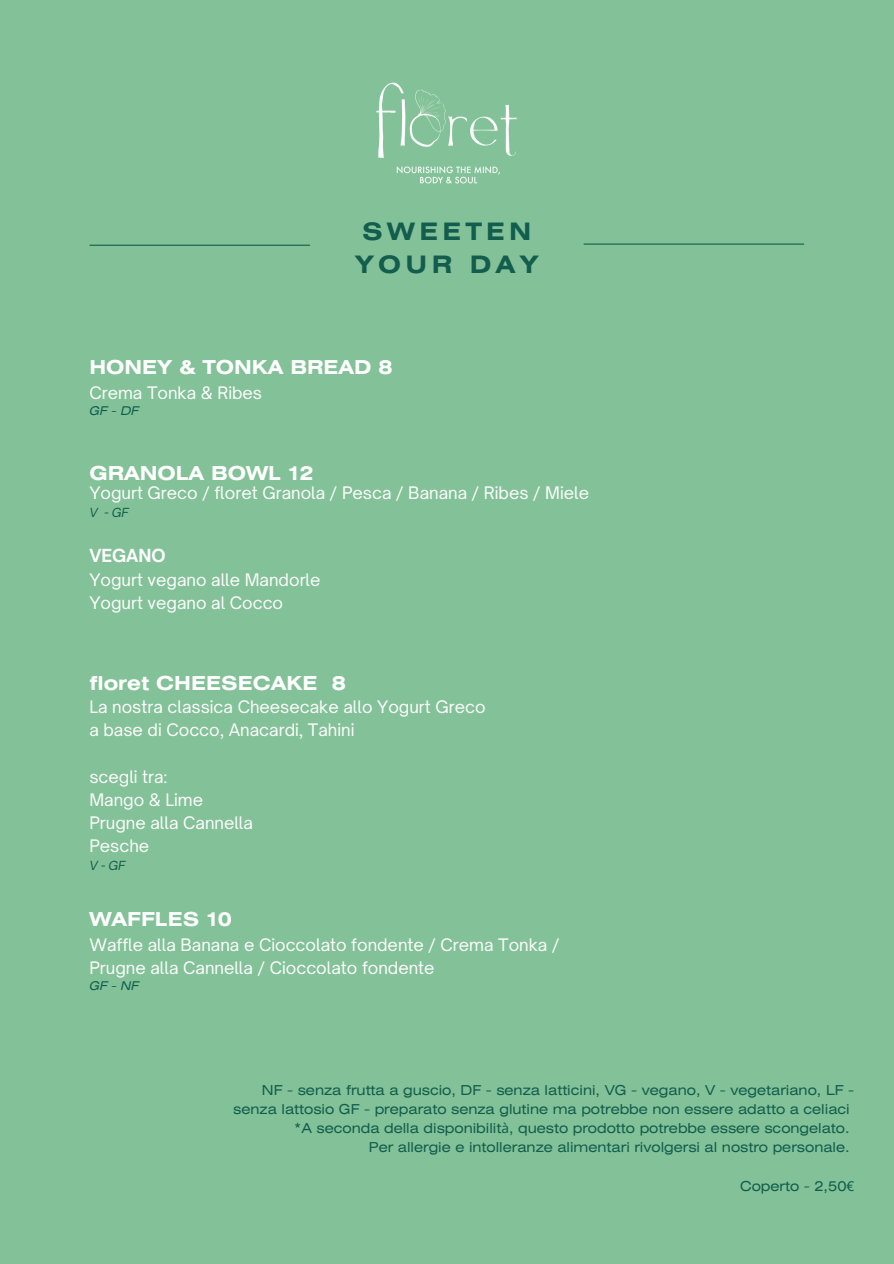
<style>
.page{position:relative;width:894px;height:1264px;background:#fff}
.page>*{position:absolute;margin:0;border:0;box-sizing:border-box;transform-origin:0 0}
.t1{font:700 24px/32.7px "Helios Ext";letter-spacing:.185em;color:#125d4d}
.t2{font:700 19.2px "Helios Ext";color:#fff}
.t3{font:700 17.25px "Open Sauce One";color:#fff}
.t4{font:16.5px/23px "Open Sauce One";color:#fff}
.t5{font:13.65px/19.2px "Helios Ext";color:#125d4d}
.t6{font:italic 12px "Helios Ext";color:#125d4d}
.t7{font:italic 12px "Open Sauce One";color:#125d4d}
.s1{font-family:"Noto Sans"}
</style>
<div class="page">
<div style="left:0;top:0;width:893px;height:1263px;background:#83c298"></div>
<hr style="left:90px;top:245px;width:219px;height:1px;background:#125d4d">
<hr style="left:584px;top:243px;width:219px;height:2px;background:#125d4d">
<img style="left:376px;top:82px;width:141px;height:102px">
<p class="t1" style="left:355px;top:217px;width:185px">SWEETEN<br>YOUR DAY</p>
<p class="t2" style="left:89px;top:360px;width:304px">HONEY &amp; TONKA BREAD 8</p>
<p class="t4" style="left:89px;top:381px;width:174px">Crema Tonka &amp; Ribes</p>
<p class="t6" style="left:89px;top:406px;width:51px">GF - DF</p>
<h1 class="t2" style="left:89px;top:466px;width:226px">GRANOLA BOWL 12</h1>
<h4 class="t4" style="left:89px;top:481px;width:501px">Yogurt Greco / floret Granola / Pesca / Banana / Ribes / Miele</h4>
<h4 class="t7" style="left:89px;top:504px;width:41px">V -GF</h4>
<h2 class="t3" style="left:89px;top:544px;width:78px">VEGANO</h2>
<h2 class="t4" style="left:89px;top:568px;width:233px">Yogurt vegano alle Mandorle<br>Yogurt vegano al Cocco</h2>
<h5 class="t2" style="left:89px;top:676px;width:258px">floret CHEESECAKE 8</h5>
<h5 class="t4" style="left:89px;top:695px;width:397px">La nostra classica Cheesecake allo Yogurt Greco a base di Cocco, Anacardi, Tahini</h5>
<h3 class="t4" style="left:89px;top:765px;width:165px">scegli tra:<br>Mango &amp; Lime<br>Prugne alla Cannella<br>Pesche</h3>
<h3 class="t7" style="left:89px;top:858px;width:38px">V-GF</h3>
<p class="t2" style="left:89px;top:912px;width:144px">WAFFLES 10</p>
<p class="t4" style="left:89px;top:933px;width:471px">Waffle alla Banana e Cioccolato fondente / Crema Tonka /<br>Prugne alla Cannella / Cioccolato fondente</p>
<p class="t6" style="left:89px;top:981px;width:51px">GF - NF</p>
<h5 class="t5" style="left:233px;top:1081px;width:622px;text-indent:29px">NF - senza frutta a guscio, DF - senza latticini, VG - vegano, V - vegetariano, LF - senza lattosio GF - preparato senza glutine ma potrebbe non essere adatto a celiaci</h5>
<h5 class="t5" style="left:294px;top:1120px;width:556px">*A seconda della disponibilit<span class="s1">à</span>, questo prodotto potrebbe essere scongelato.</h5>
<h5 class="t5" style="left:369px;top:1139px;width:482px">Per allergie e intolleranze alimentari rivolgersi al nostro personale.</h5>
<p class="t5" style="left:740px;top:1177px;width:116px">Coperto - 2,50<span class="s1">€</span></p>
</div>
